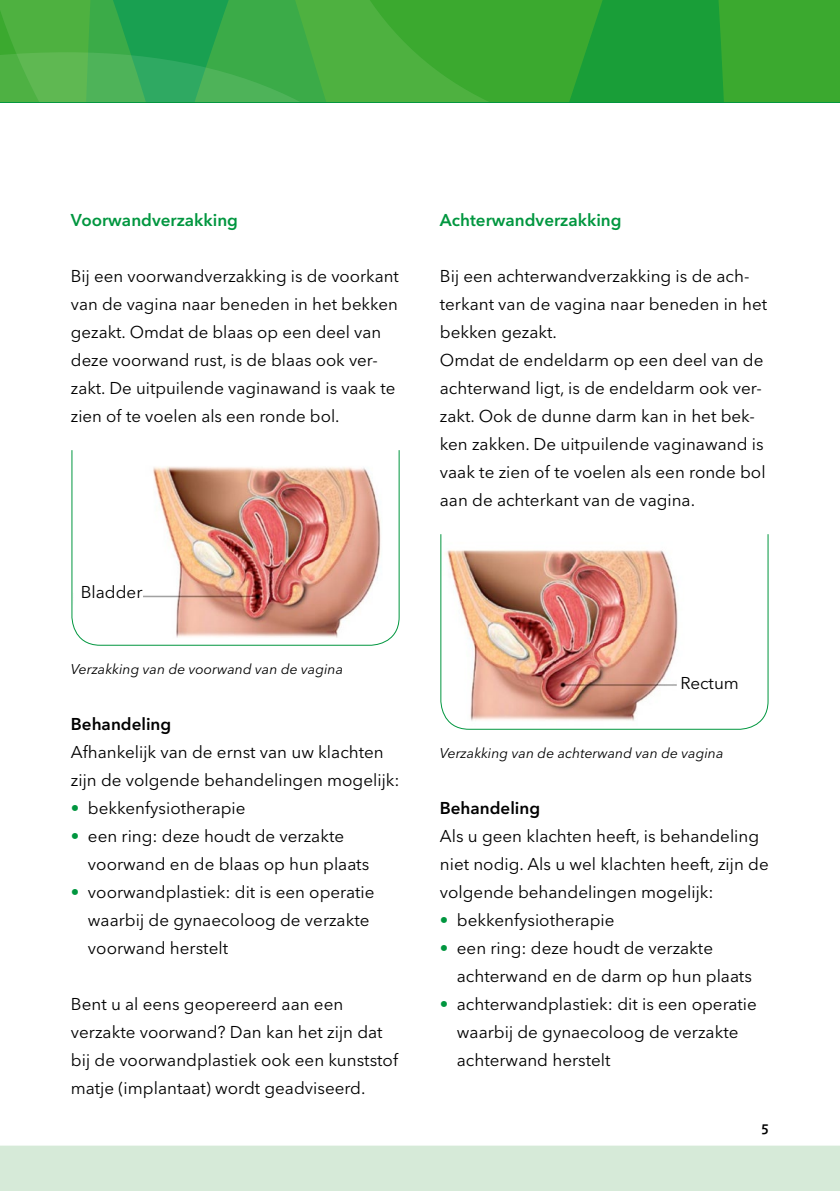
<style>
.page{position:relative;width:840px;height:1191px;background:#fff}
.page>*{position:absolute;margin:0;border:0;box-sizing:border-box;transform-origin:0 0}
.t1{font:17px/28px "Avenir Next LT Pro";color:#000}
.t2{font:600 17px "Avenir Next LT Pro";color:#00963f}
.t3{font:600 17px "Avenir Next LT Pro";color:#000}
.t4{font:italic 14px "Avenir Next LT Pro";color:#000}
.t5{font:600 14px "Avenir Next LT Pro";color:#000}
.s1{color:#00963f}
</style>
<div class="page">
<svg style="left:0;top:0;width:839px;height:102px;background:#36a839"></svg>
<svg style="left:0;top:52px;width:300px;height:50px;background:#45af53"></svg>
<div style="left:0;top:1145px;width:839px;height:46px;background:#d6ead8"></div>
<img style="left:71px;top:450px;width:329px;height:196px">
<div style="left:74px;top:573px;width:68px;height:37px;background:#fff"></div>
<img style="left:440px;top:534px;width:328px;height:196px">
<div style="left:677px;top:663px;width:61px;height:37px;background:#fff"></div>
<p class="t2" style="left:71px;top:210px;width:168px">Voorwandverzakking</p>
<p class="t1" style="left:71px;top:262px;width:329px">Bij een voorwandverzakking is de voorkant van de vagina naar beneden in het bekken gezakt. Omdat de blaas op een deel van deze voorwand rust, is de blaas ook ver&shy;zakt. De uitpuilende vaginawand is vaak te zien of te voelen als een ronde bol.</p>
<p class="t1" style="left:81px;top:578px;width:63px">Bladder</p>
<p class="t4" style="left:71px;top:661px;width:273px">Verzakking van de voorwand van de vagina</p>
<p class="t3" style="left:71px;top:714px;width:102px">Behandeling</p>
<p class="t1" style="left:71px;top:738px;width:330px">Afhankelijk van de ernst van uw klachten zijn de volgende behandelingen mogelijk:</p>
<p class="t1" style="left:71px;top:794px;width:176px"><span class="s1">•</span> bekkenfysiotherapie</p>
<p class="t1" style="left:88px;top:822px;width:282px;text-indent:-17px"><span class="s1">•</span> een ring: deze houdt de verzakte voorwand en de blaas op hun plaats</p>
<p class="t1" style="left:88px;top:878px;width:288px;text-indent:-17px"><span class="s1">•</span> voorwandplastiek: dit is een operatie waarbij de gynaecoloog de verzakte voorwand herstelt</p>
<p class="t1" style="left:71px;top:990px;width:328px">Bent u al eens geopereerd aan een verzakte voorwand? Dan kan het zijn dat bij de voorwandplastiek ook een kunststof matje (implantaat) wordt geadviseerd.</p>
<p class="t2" style="left:439px;top:210px;width:183px">Achterwandverzakking</p>
<p class="t1" style="left:439px;top:262px;width:328px">Bij een achterwandverzakking is de ach&shy;terkant van de vagina naar beneden in het bekken gezakt.<br>Omdat de endeldarm op een deel van de achterwand ligt, is de endeldarm ook ver&shy;zakt. Ook de dunne darm kan in het bek&shy;ken zakken. De uitpuilende vaginawand is vaak te zien of te voelen als een ronde bol aan de achterkant van de vagina.</p>
<p class="t1" style="left:680px;top:668px;width:60px">Rectum</p>
<p class="t4" style="left:439px;top:745px;width:285px">Verzakking van de achterwand van de vagina</p>
<p class="t3" style="left:439px;top:798px;width:102px">Behandeling</p>
<p class="t1" style="left:439px;top:822px;width:330px">Als u geen klachten heeft, is behandeling niet nodig. Als u wel klachten heeft, zijn de volgende behandelingen mogelijk:</p>
<p class="t1" style="left:439px;top:906px;width:176px"><span class="s1">•</span> bekkenfysiotherapie</p>
<p class="t1" style="left:456px;top:934px;width:296px;text-indent:-17px"><span class="s1">•</span> een ring: deze houdt de verzakte achterwand en de darm op hun plaats</p>
<p class="t1" style="left:456px;top:990px;width:301px;text-indent:-17px"><span class="s1">•</span> achterwandplastiek: dit is een operatie waarbij de gynaecoloog de verzakte achterwand herstelt</p>
<p class="t5" style="left:760px;top:1118px;width:9px">5</p>
</div>
